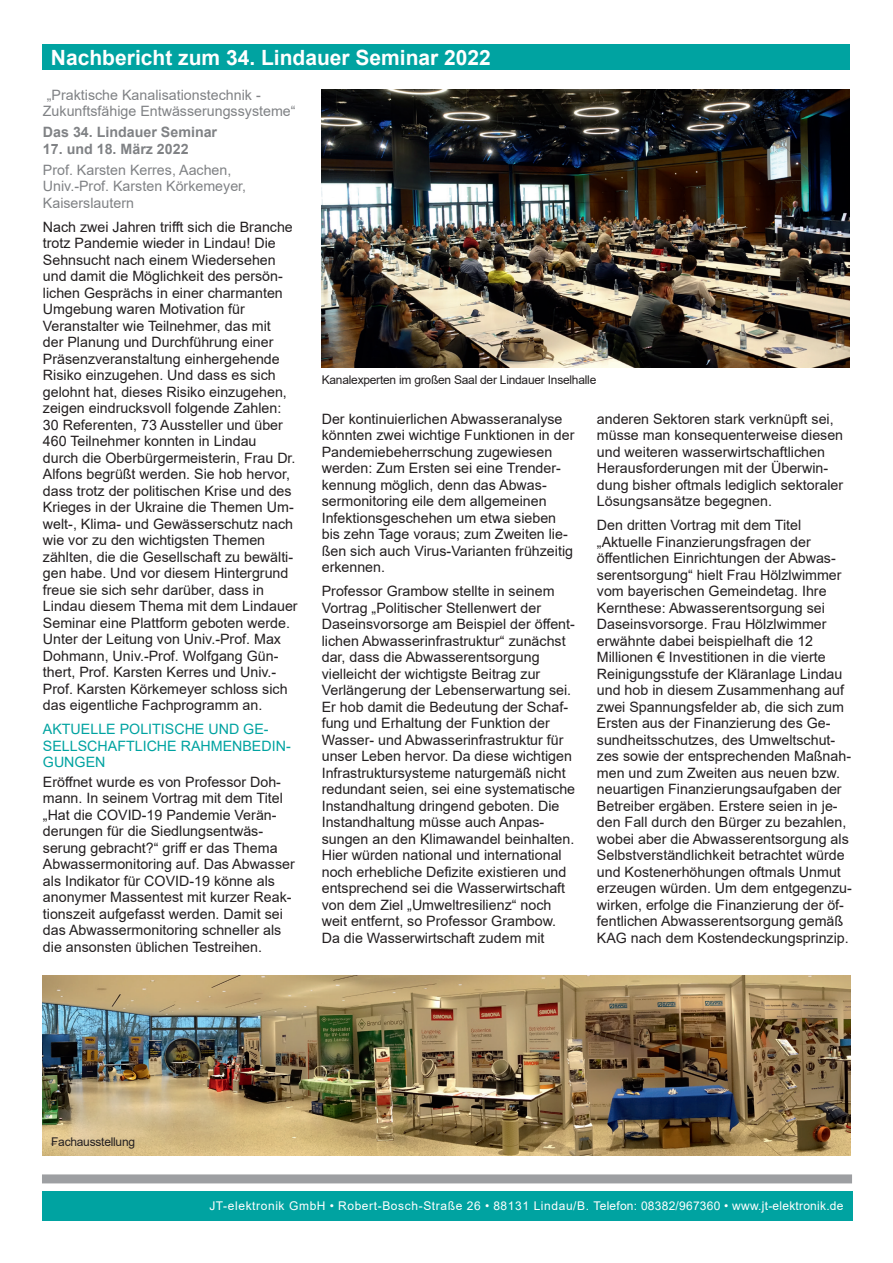
<style>
.page{position:relative;width:893px;height:1263px;background:#fff}
.page>*{position:absolute;margin:0;border:0;box-sizing:border-box;transform-origin:0 0}
.t1{font:700 21px "Arial";color:#fff}
.t2{font:14.25px/16.5px "Arial";color:#231f20}
.t3{font:14.25px/16.5px "Arial";color:#808285}
.t4{font:14.25px/16.5px "Arial";color:#00a3a1}
.t5{font:700 14.25px "Arial";color:#808285}
.t6{font:12px "Arial";letter-spacing:.05em;color:#fff}
.t7{font:12px "Arial";letter-spacing:-.02em;color:#231f20}
</style>
<div class="page">
<div style="left:42px;top:1174px;width:810px;height:9px;background:#9d9fa2"></div>
<div style="left:42px;top:1191px;width:810px;height:29px;background:#00a3a1"></div>
<div style="left:42px;top:45px;width:808px;height:25px;background:#00a3a1"></div>
<img style="left:322px;top:89px;width:527px;height:279px">
<img style="left:43px;top:975px;width:807px;height:181px">
<h1 class="t1" style="left:51px;top:43px;width:441px">Nachbericht zum 34. Lindauer Seminar 2022</h1>
<p class="t3" style="left:43px;top:86px;width:254px">„Praktische Kanalisationstechnik -<br>Zukunftsfähige Entwässerungssysteme“</p>
<p class="t5" style="left:43px;top:122px;width:176px">Das 34. Lindauer Seminar</p>
<p class="t5" style="left:43px;top:139px;width:147px">17. und 18. März 2022</p>
<p class="t3" style="left:43px;top:161px;width:205px">Prof. Karsten Kerres, Aachen,<br>Univ.-Prof. Karsten Körkemeyer,<br>Kaiserslautern</p>
<p class="t2" style="left:43px;top:218px;width:256px">Nach zwei Jahren trifft sich die Branche trotz Pandemie wieder in Lindau! Die Sehnsucht nach einem Wiedersehen und damit die Möglichkeit des persön&shy;lichen Gesprächs in einer charmanten Umgebung waren Motivation für Veranstalter wie Teilnehmer, das mit<br>der Planung und Durchführung einer Präsenzveranstaltung einhergehende Risiko einzugehen. Und dass es sich gelohnt hat, dieses Risiko einzugehen, zeigen eindrucksvoll folgende Zahlen:<br>30 Referenten, 73 Aussteller und über 460 Teilnehmer konnten in Lindau<br>durch die Oberbürgermeisterin, Frau Dr.<br>Alfons begrüßt werden. Sie hob hervor, dass trotz der politischen Krise und des Krieges in der Ukraine die Themen Um&shy;welt-, Klima- und Gewässerschutz nach wie vor zu den wichtigsten Themen zählten, die die Gesellschaft zu bewälti&shy;gen habe. Und vor diesem Hintergrund freue sie sich sehr darüber, dass in Lindau diesem Thema mit dem Lindauer Seminar eine Plattform geboten werde.<br>Unter der Leitung von Univ.-Prof. Max Dohmann, Univ.-Prof. Wolfgang Gün&shy;thert, Prof. Karsten Kerres und Univ.- Prof. Karsten Körkemeyer schloss sich das eigentliche Fachprogramm an.</p>
<p class="t4" style="left:43px;top:721px;width:249px">AKTUELLE POLITISCHE UND GE-<br>SELLSCHAFTLICHE RAHMENBEDIN-<br>GUNGEN</p>
<p class="t2" style="left:43px;top:773px;width:253px">Eröffnet wurde es von Professor Doh&shy;mann. In seinem Vortrag mit dem Titel „Hat die COVID-19 Pandemie Verän&shy;derungen für die Siedlungsentwäs&shy;serung gebracht?“ griff er das Thema Abwassermonitoring auf. Das Abwasser als Indikator für COVID-19 könne als anonymer Massentest mit kurzer Reak&shy;tionszeit aufgefasst werden. Damit sei das Abwassermonitoring schneller als die ansonsten üblichen Testreihen.</p>
<p class="t7" style="left:322px;top:371px;width:276px">Kanalexperten im großen Saal der Lindauer Inselhalle</p>
<p class="t2" style="left:597px;top:410px;width:248px">anderen Sektoren stark verknüpft sei, müsse man konsequenterweise diesen und weiteren wasserwirtschaftlichen Herausforderungen mit der Überwin&shy;dung bisher oftmals lediglich sektoraler Lösungsansätze begegnen.</p>
<p class="t2" style="left:597px;top:517px;width:257px">Den dritten Vortrag mit dem Titel „Aktuelle Finanzierungsfragen der öffentlichen Einrichtungen der Abwas&shy;serentsorgung“ hielt Frau Hölzlwimmer vom bayerischen Gemeindetag. Ihre Kernthese: Abwasserentsorgung sei Daseinsvorsorge. Frau Hölzlwimmer erwähnte dabei beispielhaft die 12<br>Millionen € Investitionen in die vierte Reinigungsstufe der Kläranlage Lindau und hob in diesem Zusammenhang auf zwei Spannungsfelder ab, die sich zum Ersten aus der Finanzierung des Ge&shy;sundheitsschutzes, des Umweltschut&shy;zes sowie der entsprechenden Maßnah&shy;men und zum Zweiten aus neuen bzw. neuartigen Finanzierungsaufgaben der Betreiber ergäben. Erstere seien in je&shy;den Fall durch den Bürger zu bezahlen, wobei aber die Abwasserentsorgung als Selbstverständlichkeit betrachtet würde und Kostenerhöhungen oftmals Unmut erzeugen würden. Um dem entgegenzu&shy;wirken, erfolge die Finanzierung der öf&shy;fentlichen Abwasserentsorgung gemäß KAG nach dem Kostendeckungsprinzip.</p>
<p class="t2" style="left:322px;top:410px;width:254px">Der kontinuierlichen Abwasseranalyse könnten zwei wichtige Funktionen in der Pandemiebeherrschung zugewiesen werden: Zum Ersten sei eine Trender&shy;kennung möglich, denn das Abwas&shy;sermonitoring eile dem allgemeinen Infektionsgeschehen um etwa sieben bis zehn Tage voraus; zum Zweiten lie&shy;ßen sich auch Virus-Varianten frühzeitig erkennen.</p>
<p class="t2" style="left:322px;top:583px;width:255px">Professor Grambow stellte in seinem Vortrag „Politischer Stellenwert der Daseinsvorsorge am Beispiel der öffent&shy;lichen Abwasserinfrastruktur“ zunächst dar, dass die Abwasserentsorgung vielleicht der wichtigste Beitrag zur Verlängerung der Lebenserwartung sei.<br>Er hob damit die Bedeutung der Schaf&shy;fung und Erhaltung der Funktion der Wasser- und Abwasserinfrastruktur für unser Leben hervor. Da diese wichtigen Infrastruktursysteme naturgemäß nicht redundant seien, sei eine systematische Instandhaltung dringend geboten. Die Instandhaltung müsse auch Anpas&shy;sungen an den Klimawandel beinhalten.<br>Hier würden national und international noch erhebliche Defizite existieren und entsprechend sei die Wasserwirtschaft von dem Ziel „Umweltresilienz“ noch weit entfernt, so Professor Grambow.<br>Da die Wasserwirtschaft zudem mit</p>
<p class="t7" style="left:51px;top:1134px;width:86px">Fachausstellung</p>
<p class="t6" style="left:209px;top:1197px;width:636px">JT-elektronik GmbH • Robert-Bosch-Straße 26 • 88131 Lindau/B. Telefon: 08382/967360 • www.jt-elektronik.de</p>
</div>
